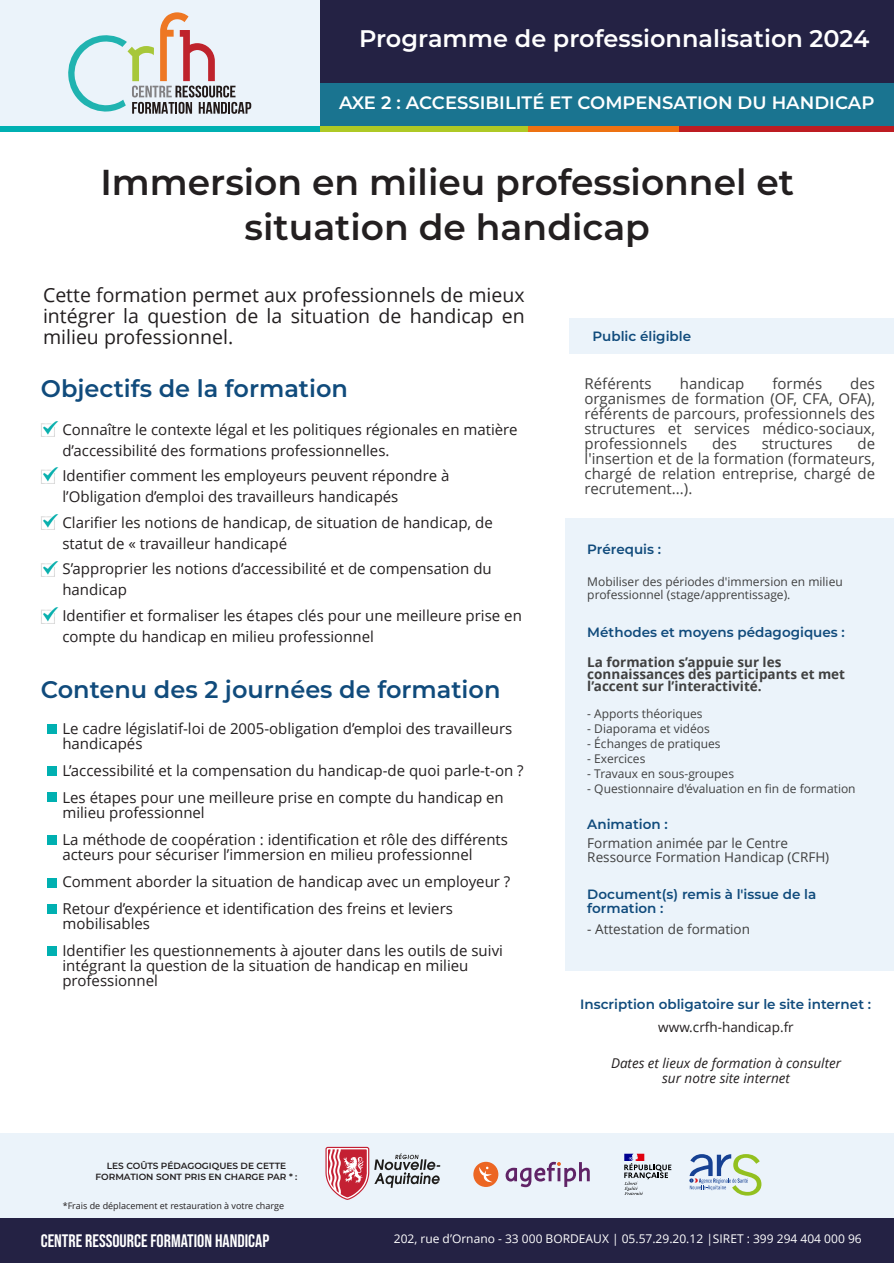
<style>
.page{position:relative;width:894px;height:1263px;background:#fff}
.page>*{position:absolute;margin:0;border:0;box-sizing:border-box;transform-origin:0 0}
.t1{font:600 36px/45px "Montserrat";color:#231f20;text-align:center}
.t2{font:600 24px "Montserrat";color:#104b7c}
.t3{font:600 24px "Montserrat";color:#fff}
.t4{font:19.5px/21px "Open Sans";color:#231f20;text-align:justify}
.t5{font:600 18px "Montserrat";color:#fff}
.t6{font:18px "Bebas Neue";color:#fff}
.t7{font:15px/21px "Open Sans";color:#231f20}
.t8{font:15px/15px "Open Sans";color:#404040;text-align:justify}
.t9{font:600 13.5px/13.5px "Montserrat";color:#104b7c}
.t10{font:700 13.5px/12px "Open Sans";color:#404040}
.t11{font:13.5px/13.5px "Open Sans";color:#404040}
.t12{font:italic 13.5px/15px "Open Sans";color:#231f20;text-align:center}
.t13{font:13.5px "Open Sans";color:#231f20}
.t14{font:12px/13.5px "Open Sans";color:#404040}
.t15{font:12px "Open Sans";color:#fff}
.t16{font:600 9px/10.5px "Montserrat";color:#231f20;text-align:center}
.t17{font:9px "Open Sans";color:#231f20}
</style>
<div class="page">
<div style="left:0;top:0;width:319px;height:126px;background:#ebf3fa"></div>
<div style="left:319px;top:0;width:574px;height:83px;background:#242244"></div>
<svg style="left:68px;top:12px;width:183px;height:102px"></svg>
<div style="left:0;top:126px;width:320px;height:6px;background:#00b0b2"></div>
<div style="left:527px;top:126px;width:151px;height:6px;background:#ed7212"></div>
<div style="left:320px;top:126px;width:207px;height:6px;background:#aec925"></div>
<div style="left:678px;top:126px;width:215px;height:6px;background:#bd1c22"></div>
<div style="left:319px;top:83px;width:574px;height:43px;background:#1a7490"></div>
<img style="left:41px;top:421px;width:17px;height:16px">
<img style="left:41px;top:467px;width:17px;height:17px">
<img style="left:41px;top:514px;width:17px;height:16px">
<img style="left:41px;top:561px;width:17px;height:16px">
<img style="left:41px;top:607px;width:17px;height:17px">
<div style="left:47px;top:724px;width:9px;height:9px;background:#00b0b1"></div>
<div style="left:47px;top:767px;width:9px;height:9px;background:#00b0b1"></div>
<div style="left:47px;top:793px;width:9px;height:9px;background:#00b0b1"></div>
<div style="left:47px;top:835px;width:9px;height:9px;background:#00b0b1"></div>
<div style="left:47px;top:878px;width:9px;height:9px;background:#00b0b1"></div>
<div style="left:47px;top:905px;width:9px;height:9px;background:#00b0b1"></div>
<div style="left:47px;top:946px;width:9px;height:9px;background:#00b0b1"></div>
<div style="left:565px;top:518px;width:328px;height:453px;background:#ebf3fa"></div>
<div style="left:569px;top:318px;width:324px;height:36px;background:#ebf3fa"></div>
<div style="left:0;top:1133px;width:893px;height:121px;background:#ebf3fa"></div>
<div style="left:0;top:1218px;width:893px;height:45px;background:#242244"></div>
<svg style="left:325px;top:1147px;width:115px;height:53px"></svg>
<svg style="left:505px;top:1162px;width:84px;height:25px"></svg>
<div style="left:473px;top:1162px;width:25px;height:25px;background:#ec6623;border-radius:50%"></div>
<svg style="left:479px;top:1167px;width:13px;height:16px"></svg>
<svg style="left:689px;top:1154px;width:72px;height:42px"></svg>
<svg style="left:624px;top:1154px;width:47px;height:41px"></svg>
<h2 class="t3" style="left:359px;top:24px;width:512px">Programme de professionnalisation 2024</h2>
<p class="t5" style="left:339px;top:91px;width:536px">AXE 2 : ACCESSIBILITÉ ET COMPENSATION DU HANDICAP</p>
<h1 class="t1" style="left:100px;top:159px;width:695px">Immersion en milieu professionnel et situation de handicap</h1>
<h3 class="t4" style="left:43px;top:286px;width:483px">Cette formation permet aux professionnels de mieux intégrer la question de la situation de handicap en milieu professionnel.</h3>
<h2 class="t2" style="left:41px;top:374px;width:308px">Objectifs de la formation</h2>
<p class="t7" style="left:62px;top:420px;width:456px">Connaître le contexte légal et les politiques régionales en matière d’accessibilité des formations professionnelles.</p>
<p class="t7" style="left:62px;top:467px;width:388px">Identifier comment les employeurs peuvent répondre à l’Obligation d’emploi des travailleurs handicapés</p>
<p class="t7" style="left:62px;top:513px;width:431px">Clarifier les notions de handicap, de situation de handicap, de statut de « travailleur handicapé</p>
<p class="t7" style="left:62px;top:560px;width:430px">S’approprier les notions d’accessibilité et de compensation du handicap</p>
<p class="t7" style="left:62px;top:606px;width:461px">Identifier et formaliser les étapes clés pour une meilleure prise en compte du handicap en milieu professionnel</p>
<h2 class="t2" style="left:41px;top:675px;width:461px">Contenu des 2 journées de formation</h2>
<p class="t7" style="left:62px;top:722px;width:451px;line-height:15px">Le cadre législatif-loi de 2005-obligation d’emploi des travailleurs handicapés</p>
<p class="t7" style="left:62px;top:758px;width:462px;line-height:27px">L’accessibilité et la compensation du handicap-de quoi parle-t-on ?<br>Les étapes pour une meilleure prise en compte du handicap en</p>
<p class="t7" style="left:62px;top:800px;width:447px;line-height:27px">milieu professionnel<br>La méthode de coopération : identification et rôle des différents</p>
<p class="t7" style="left:62px;top:842px;width:449px;line-height:27px">acteurs pour sécuriser l’immersion en milieu professionnel<br>Comment aborder la situation de handicap avec un employeur ?<br>Retour d’expérience et identification des freins et leviers</p>
<p class="t7" style="left:62px;top:911px;width:442px;line-height:27px">mobilisables<br>Identifier les questionnements à ajouter dans les outils de suivi</p>
<p class="t7" style="left:62px;top:959px;width:407px;line-height:15px">intégrant la question de la situation de handicap en milieu professionnel</p>
<p class="t16" style="left:95px;top:1161px;width:203px">LES COÛTS PÉDAGOGIQUES DE CETTE<br>FORMATION SONT PRIS EN CHARGE PAR * :</p>
<p class="t17" style="left:63px;top:1202px;width:223px">*Frais de déplacement et restauration à votre charge</p>
<p class="t9" style="left:592px;top:330px;width:100px">Public éligible</p>
<p class="t8" style="left:584px;top:377px;width:69px">Référents</p>
<p class="t8" style="left:679px;top:377px;width:66px">handicap</p>
<p class="t8" style="left:772px;top:377px;width:51px">formés</p>
<p class="t8" style="left:584px;top:377px;width:292px;text-indent:266px">des organismes de formation (OF, CFA, OFA), référents de parcours, professionnels des structures et services médico-sociaux, professionnels</p>
<p class="t8" style="left:584px;top:437px;width:292px;text-indent:273px">de l'insertion et de la formation (formateurs, chargé de relation entreprise, chargé de recrutement...).</p>
<p class="t8" style="left:711px;top:437px;width:26px">des</p>
<p class="t8" style="left:761px;top:437px;width:72px">structures</p>
<p class="t9" style="left:587px;top:542px;width:75px">Prérequis :</p>
<p class="t14" style="left:587px;top:576px;width:257px">Mobiliser des périodes d'immersion en milieu professionnel (stage/apprentissage).</p>
<p class="t9" style="left:587px;top:625px;width:259px">Méthodes et moyens pédagogiques :</p>
<p class="t10" style="left:587px;top:657px;width:259px">La formation s’appuie sur les connaissances des participants et met l’accent sur l’interactivité.</p>
<p class="t14" style="left:587px;top:708px;width:117px">- Apports théoriques</p>
<p class="t14" style="left:587px;top:723px;width:124px">- Diaporama et vidéos</p>
<p class="t14" style="left:587px;top:738px;width:135px">- Échanges de pratiques</p>
<p class="t14" style="left:587px;top:753px;width:60px">- Exercices</p>
<p class="t14" style="left:587px;top:768px;width:148px">- Travaux en sous-groupes</p>
<p class="t14" style="left:587px;top:783px;width:270px">- Questionnaire d'évaluation en fin de formation</p>
<p class="t9" style="left:587px;top:817px;width:82px">Animation :</p>
<p class="t11" style="left:587px;top:838px;width:243px">Formation animée par le Centre<br>Ressource Formation Handicap (CRFH)</p>
<p class="t9" style="left:587px;top:887px;width:230px">Document(s) remis à l'issue de la formation :</p>
<p class="t11" style="left:587px;top:923px;width:164px">- Attestation de formation</p>
<p class="t9" style="left:580px;top:997px;width:292px">Inscription obligatoire sur le site internet :</p>
<p class="t13" style="left:658px;top:1022px;width:137px">www.crfh-handicap.fr</p>
<p class="t12" style="left:610px;top:1057px;width:231px">Dates et lieux de formation à consulter sur notre site internet</p>
<p class="t6" style="left:41px;top:1233px;width:230px">CENTRE RESSOURCE FORMATION HANDICAP</p>
<p class="t15" style="left:393px;top:1234px;width:469px">202, rue d’Ornano - 33 000 BORDEAUX | 05.57.29.20.12 |SIRET : 399 294 404 000 96</p>
</div>
